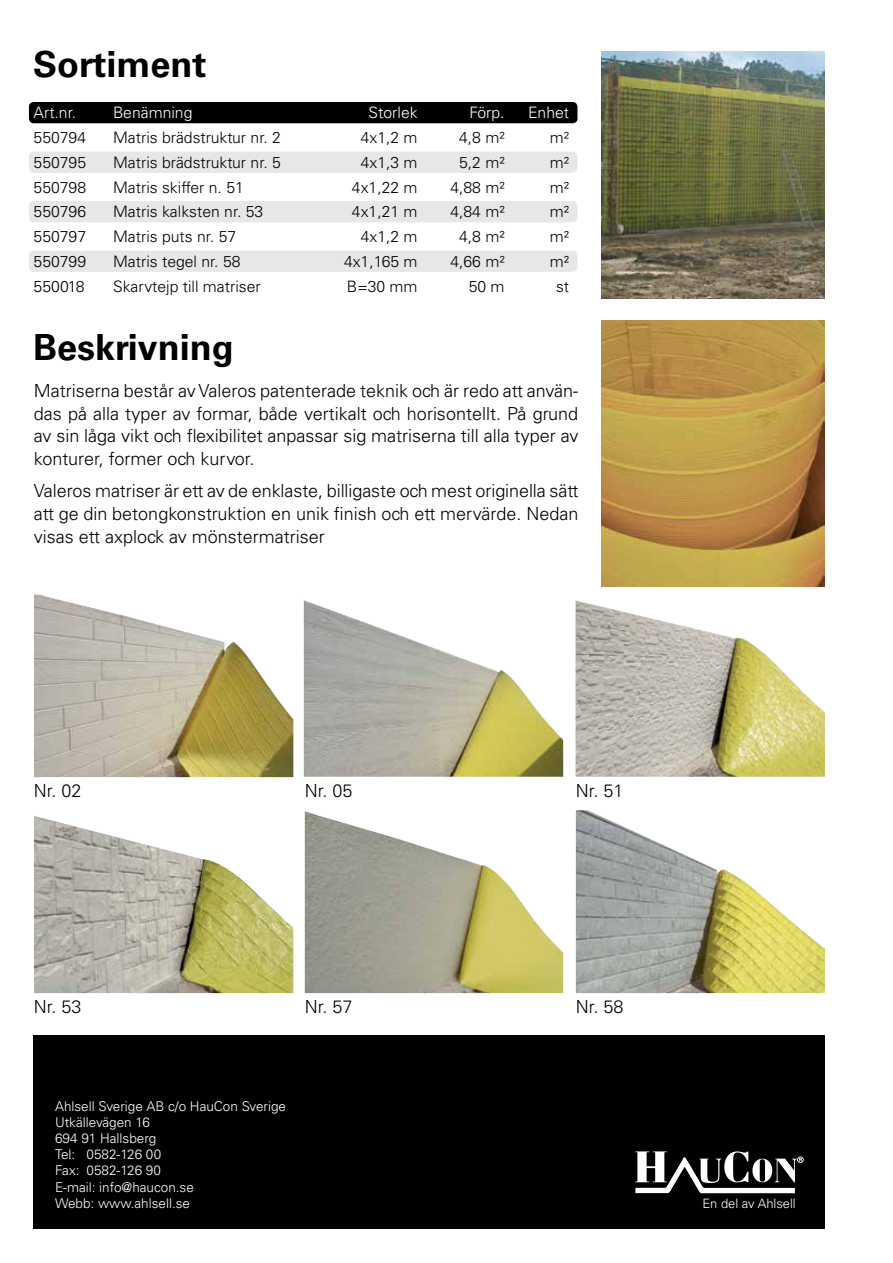
<style>
.page{position:relative;width:893px;height:1263px;background:#fff}
.page>*{position:absolute;margin:0;border:0;box-sizing:border-box;transform-origin:0 0}
.t1{font:700 36px "Univers LT Std";color:#000}
.t2{font:300 18px/23px "Univers LT Std";color:#000;text-align:justify}
.t3{font:300 15.75px "Univers LT Std";color:#000}
.t4{font:300 15.75px "Univers LT Std";color:#fff}
.t5{font:300 13.5px/16.2px "Univers LT Std";color:#fff}
.t6{font:300 12.9px "Univers LT Std";color:#fff}
</style>
<div class="page">
<div style="left:34px;top:1035px;width:791px;height:193px;background:#000"></div>
<svg style="left:635px;top:1151px;width:168px;height:42px"></svg>
<div style="left:29px;top:152px;width:548px;height:21px;background:#e6e7e8;border-radius:5px"></div>
<div style="left:29px;top:201px;width:548px;height:21px;background:#e6e7e8;border-radius:5px"></div>
<div style="left:29px;top:251px;width:548px;height:21px;background:#e6e7e8;border-radius:5px"></div>
<div style="left:29px;top:102px;width:548px;height:21px;background:#000;border-radius:5px"></div>
<img style="left:34px;top:595px;width:259px;height:182px">
<img style="left:304px;top:600px;width:259px;height:177px">
<img style="left:576px;top:600px;width:249px;height:177px">
<img style="left:34px;top:816px;width:259px;height:177px">
<img style="left:305px;top:811px;width:258px;height:182px">
<img style="left:576px;top:810px;width:249px;height:183px">
<img style="left:601px;top:320px;width:224px;height:267px">
<img style="left:601px;top:51px;width:224px;height:247px">
<h1 class="t1" style="left:33px;top:43px;width:175px">Sortiment</h1>
<p class="t4" style="left:34px;top:103px;width:44px">Art.nr.</p>
<p class="t4" style="left:113px;top:103px;width:81px">Benämning</p>
<p class="t4" style="left:369px;top:103px;width:50px">Storlek</p>
<p class="t4" style="left:469px;top:103px;width:37px">Förp.</p>
<p class="t4" style="left:528px;top:103px;width:43px">Enhet</p>
<p class="t3" style="left:34px;top:128px;width:54px">550794</p>
<p class="t3" style="left:113px;top:128px;width:169px">Matris brädstruktur nr. 2</p>
<p class="t3" style="left:361px;top:128px;width:58px">4x1,2 m</p>
<p class="t3" style="left:459px;top:128px;width:47px">4,8 m²</p>
<p class="t3" style="left:550px;top:128px;width:21px">m²</p>
<p class="t3" style="left:34px;top:153px;width:54px">550795</p>
<p class="t3" style="left:113px;top:153px;width:169px">Matris brädstruktur nr. 5</p>
<p class="t3" style="left:361px;top:153px;width:58px">4x1,3 m</p>
<p class="t3" style="left:459px;top:153px;width:47px">5,2 m²</p>
<p class="t3" style="left:550px;top:153px;width:21px">m²</p>
<p class="t3" style="left:34px;top:178px;width:54px">550798</p>
<p class="t3" style="left:113px;top:178px;width:132px">Matris skiffer n. 51</p>
<p class="t3" style="left:352px;top:178px;width:67px">4x1,22 m</p>
<p class="t3" style="left:450px;top:178px;width:56px">4,88 m²</p>
<p class="t3" style="left:550px;top:178px;width:21px">m²</p>
<p class="t3" style="left:34px;top:202px;width:54px">550796</p>
<p class="t3" style="left:113px;top:202px;width:152px">Matris kalksten nr. 53</p>
<p class="t3" style="left:352px;top:202px;width:67px">4x1,21 m</p>
<p class="t3" style="left:450px;top:202px;width:56px">4,84 m²</p>
<p class="t3" style="left:550px;top:202px;width:21px">m²</p>
<p class="t3" style="left:34px;top:227px;width:54px">550797</p>
<p class="t3" style="left:113px;top:227px;width:125px">Matris puts nr. 57</p>
<p class="t3" style="left:361px;top:227px;width:58px">4x1,2 m</p>
<p class="t3" style="left:459px;top:227px;width:47px">4,8 m²</p>
<p class="t3" style="left:550px;top:227px;width:21px">m²</p>
<p class="t3" style="left:34px;top:252px;width:54px">550799</p>
<p class="t3" style="left:113px;top:252px;width:129px">Matris tegel nr. 58</p>
<p class="t3" style="left:344px;top:252px;width:75px">4x1,165 m</p>
<p class="t3" style="left:450px;top:252px;width:56px">4,66 m²</p>
<p class="t3" style="left:550px;top:252px;width:21px">m²</p>
<p class="t3" style="left:34px;top:276px;width:53px">550018</p>
<p class="t3" style="left:113px;top:276px;width:149px">Skarvtejp till matriser</p>
<p class="t3" style="left:347px;top:276px;width:72px">B=30 mm</p>
<p class="t3" style="left:469px;top:276px;width:37px">50 m</p>
<p class="t3" style="left:556px;top:276px;width:15px">st</p>
<h1 class="t1" style="left:33px;top:326px;width:202px">Beskrivning</h1>
<p class="t2" style="left:34px;top:379px;width:546px">Matriserna består av Valeros patenterade teknik och är redo att använ&shy;das på alla typer av formar, både vertikalt och horisontellt. På grund av sin låga vikt och flexibilitet anpassar sig matriserna till alla typer av konturer, former och kurvor.</p>
<p class="t2" style="left:34px;top:479px;width:546px">Valeros matriser är ett av de enklaste, billigaste och mest originella sätt att ge din betongkonstruktion en unik finish och ett mervärde. Nedan visas ett axplock av mönstermatriser</p>
<p class="t2" style="left:34px;top:779px;width:49px">Nr. 02</p>
<p class="t2" style="left:305px;top:779px;width:49px">Nr. 05</p>
<p class="t2" style="left:34px;top:995px;width:49px">Nr. 53</p>
<p class="t2" style="left:305px;top:995px;width:49px">Nr. 57</p>
<p class="t5" style="left:55px;top:1098px;width:233px">Ahlsell Sverige AB c/o HauCon Sverige<br>Utkällevägen 16<br>694 91 Hallsberg<br>Tel: 0582-126 00<br>Fax: 0582-126 90<br>E-mail: info@haucon.se<br>Webb: www.ahlsell.se</p>
<p class="t2" style="left:576px;top:779px;width:49px">Nr. 51</p>
<p class="t2" style="left:576px;top:995px;width:49px">Nr. 58</p>
<p class="t6" style="left:702px;top:1195px;width:95px">En del av Ahlsell</p>
</div>
